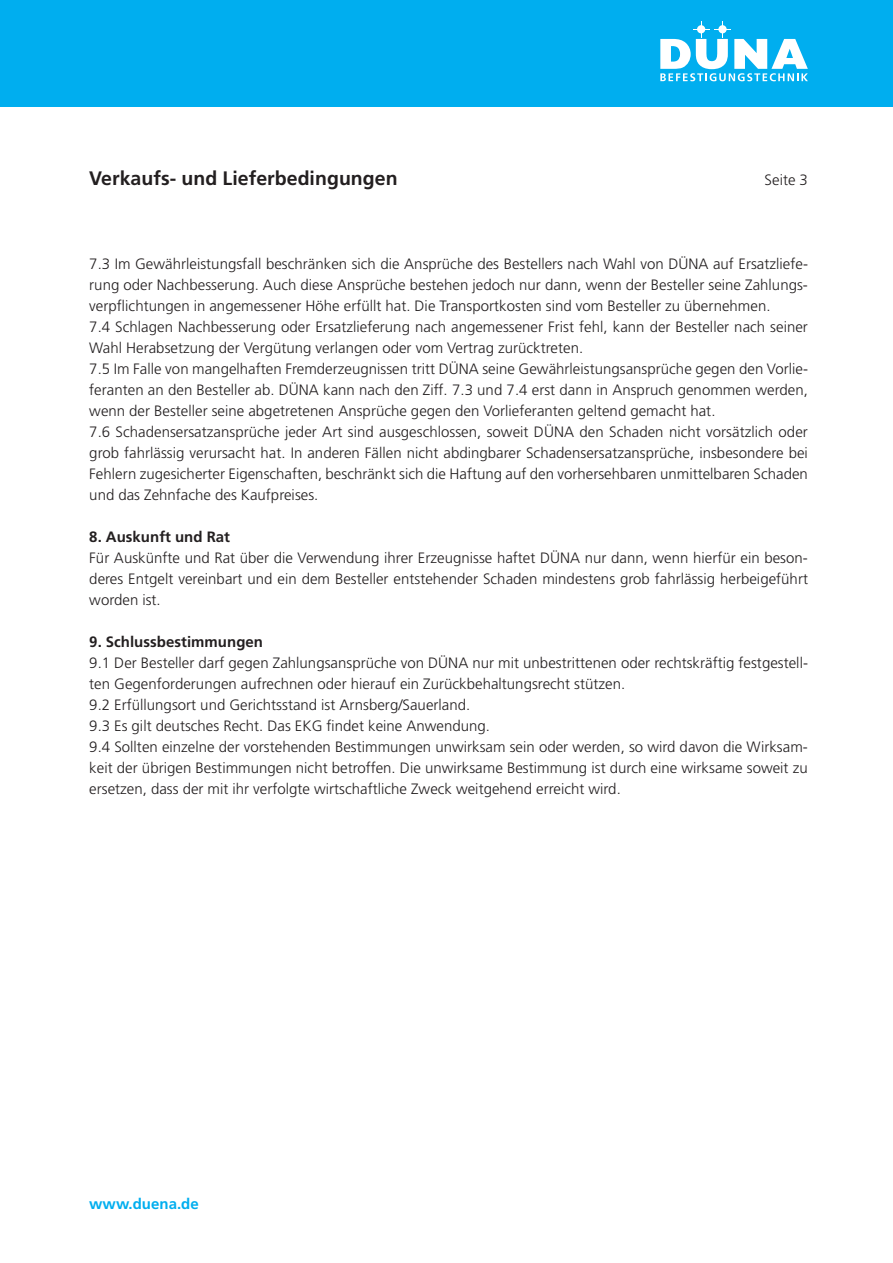
<style>
.page{position:relative;width:893px;height:1263px;background:#fff}
.page>*{position:absolute;margin:0;border:0;box-sizing:border-box;transform-origin:0 0}
.t1{font:700 19.5px "Frutiger";color:#231f20}
.t2{font:300 15px/21px "Frutiger";color:#231f20}
.t3{font:700 15px "Frutiger";color:#231f20}
.t4{font:700 15px "Frutiger";color:#00aeef}
</style>
<div class="page">
<div style="left:0;top:0;width:893px;height:106px;background:#00aeef"></div>
<svg style="left:660px;top:21px;width:148px;height:60px"></svg>
<h1 class="t1" style="left:89px;top:167px;width:310px">Verkaufs- und Lieferbedingungen</h1>
<p class="t2" style="left:765px;top:170px;width:45px">Seite 3</p>
<p class="t2" style="left:89px;top:254px;width:720px">7.3 Im Gewährleistungsfall beschränken sich die Ansprüche des Bestellers nach Wahl von DÜNA auf Ersatzliefe&shy;rung oder Nachbesserung. Auch diese Ansprüche bestehen jedoch nur dann, wenn der Besteller seine Zahlungs&shy;verpflichtungen in angemessener Höhe erfüllt hat. Die Transportkosten sind vom Besteller zu übernehmen.<br>7.4 Schlagen Nachbesserung oder Ersatzlieferung nach angemessener Frist fehl, kann der Besteller nach seiner Wahl Herabsetzung der Vergütung verlangen oder vom Vertrag zurücktreten.<br>7.5 Im Falle von mangelhaften Fremderzeugnissen tritt DÜNA seine Gewährleistungsansprüche gegen den Vorlie&shy;feranten an den Besteller ab. DÜNA kann nach den Ziff. 7.3 und 7.4 erst dann in Anspruch genommen werden, wenn der Besteller seine abgetretenen Ansprüche gegen den Vorlieferanten geltend gemacht hat.<br>7.6 Schadensersatzansprüche jeder Art sind ausgeschlossen, soweit DÜNA den Schaden nicht vorsätzlich oder grob fahrlässig verursacht hat. In anderen Fällen nicht abdingbarer Schadensersatzansprüche, insbesondere bei Fehlern zugesicherter Eigenschaften, beschränkt sich die Haftung auf den vorhersehbaren unmittelbaren Schaden und das Zehnfache des Kaufpreises.</p>
<p class="t3" style="left:89px;top:528px;width:142px">8. Auskunft und Rat</p>
<p class="t2" style="left:89px;top:548px;width:720px;text-align:justify">Für Auskünfte und Rat über die Verwendung ihrer Erzeugnisse haftet DÜNA nur dann, wenn hierfür ein beson&shy;deres Entgelt vereinbart und ein dem Besteller entstehender Schaden mindestens grob fahrlässig herbeigeführt worden ist.</p>
<p class="t3" style="left:89px;top:633px;width:175px">9. Schlussbestimmungen</p>
<p class="t2" style="left:89px;top:653px;width:720px">9.1 Der Besteller darf gegen Zahlungsansprüche von DÜNA nur mit unbestrittenen oder rechtskräftig festgestell&shy;ten Gegenforderungen aufrechnen oder hierauf ein Zurückbehaltungsrecht stützen.<br>9.2 Erfüllungsort und Gerichtsstand ist Arnsberg/Sauerland.<br>9.3 Es gilt deutsches Recht. Das EKG findet keine Anwendung.<br>9.4 Sollten einzelne der vorstehenden Bestimmungen unwirksam sein oder werden, so wird davon die Wirksam&shy;keit der übrigen Bestimmungen nicht betroffen. Die unwirksame Bestimmung ist durch eine wirksame soweit zu ersetzen, dass der mit ihr verfolgte wirtschaftliche Zweck weitgehend erreicht wird.</p>
<p class="t4" style="left:89px;top:1195px;width:111px">www.duena.de</p>
</div>
